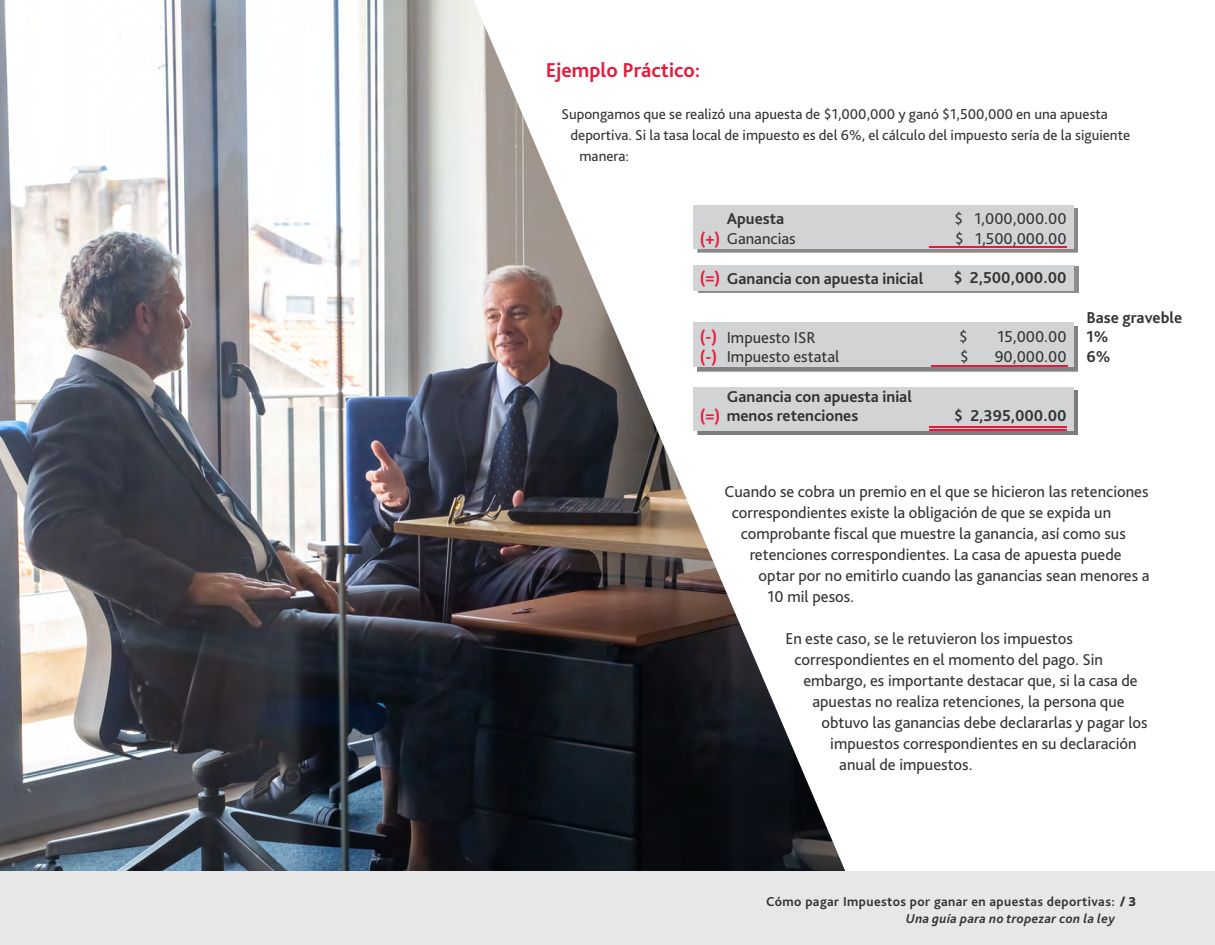
<style>
.page{position:relative;width:1215px;height:945px;background:#fff}
.page>*{position:absolute;margin:0;border:0;box-sizing:border-box;transform-origin:0 0}
.t1{font:700 21px "Bliss Pro";color:#e81a3b}
.t2{font:16.5px/19.6px "Bliss Pro";color:#333}
.t3{font:700 16.5px/19.6px "Bliss Pro";color:#333}
.t4{font:700 16.5px/19.6px "Bliss Pro";color:#e81a3b}
.t5{font:15px "Bliss Pro";color:#333}
.t6{font:700 13.5px "Bliss Pro";letter-spacing:.03em;color:#343433}
.t7{font:italic 700 13.5px "Bliss Pro";letter-spacing:.025em;color:#343433}
.s1{font-weight:700;color:#e81a3b}
.s2{color:#e81a3b}
.s3{font-weight:800}
</style>
<div class="page">
<div style="left:697px;top:326px;width:381px;height:46px;background:#838181"></div>
<div style="left:694px;top:322px;width:380px;height:45px;background:#d1d3d4"></div>
<div style="left:697px;top:390px;width:381px;height:44px;background:#231f20;opacity:.59"></div>
<div style="left:693px;top:387px;width:380px;height:43px;background:#d1d3d4"></div>
<div style="left:698px;top:267px;width:381px;height:26px;background:#231f20;opacity:.51"></div>
<div style="left:694px;top:265px;width:380px;height:25px;background:#d1d3d4"></div>
<div style="left:697px;top:209px;width:381px;height:44px;background:#231f20;opacity:.53"></div>
<div style="left:694px;top:205px;width:380px;height:43px;background:#d1d3d4"></div>
<img style="left:0;top:0;width:884px;height:871px">
<div style="left:0;top:871px;width:1215px;height:74px;background:#e8e7e8"></div>
<hr style="left:929px;top:426px;width:138px;height:1px;background:#e81a3b">
<hr style="left:929px;top:247px;width:138px;height:1px;background:#e81a3b">
<hr style="left:931px;top:365px;width:136px;height:2px;background:#e81a3b">
<hr style="left:929px;top:429px;width:138px;height:1px;background:#e81a3b">
<p class="t1" style="left:546px;top:57px;width:156px">Ejemplo Práctico꞉</p>
<p class="t5" style="left:562px;top:105px;width:548px">Supongamos que se realizó una apuesta de $1,000,000 y ganó $1,500,000 en una apuesta</p>
<p class="t5" style="left:570px;top:126px;width:561px">deportiva. Si la tasa local de impuesto es del 6%, el cálculo del impuesto sería de la siguiente</p>
<p class="t5" style="left:579px;top:147px;width:51px">manera꞉</p>
<p class="t3" style="left:727px;top:208px;width:59px">Apuesta</p>
<p class="t2" style="left:700px;top:229px;width:98px"><span class="s1">(+)</span> Ganancias</p>
<p class="t3" style="left:700px;top:268px;width:225px"><span class="s2">(=)</span> Ganancia con apuesta inicial</p>
<p class="t4" style="left:700px;top:327px;width:19px">(‑) (‑)</p>
<p class="t2" style="left:727px;top:327px;width:114px">Impuesto ISR<br>Impuesto estatal</p>
<p class="t3" style="left:727px;top:386px;width:187px">Ganancia con apuesta inial</p>
<p class="t3" style="left:700px;top:406px;width:160px"><span class="s2">(=)</span> menos retenciones</p>
<p class="t2" style="left:955px;top:208px;width:114px">$ 1,000,000.00 $ 1,500,000.00</p>
<p class="t3" style="left:954px;top:268px;width:114px">$ 2,500,000.00</p>
<p class="t2" style="left:959px;top:327px;width:10px">$</p>
<p class="t2" style="left:997px;top:327px;width:71px">15,000.00</p>
<p class="t2" style="left:960px;top:346px;width:10px">$</p>
<p class="t2" style="left:995px;top:346px;width:73px">90,000.00</p>
<p class="t3" style="left:954px;top:405px;width:114px">$ 2,395,000.00</p>
<p class="t3" style="left:1086px;top:307px;width:97px">Base graveble<br>1%<br>6%</p>
<p class="t2" style="left:724px;top:482px;width:426px">Cuando se cobra un premio en el que se hicieron las retenciones</p>
<p class="t2" style="left:732px;top:503px;width:381px">correspondientes existe la obligación de que se expida un</p>
<p class="t2" style="left:741px;top:524px;width:387px">comprobante fiscal que muestre la ganancia, así como sus</p>
<p class="t2" style="left:750px;top:545px;width:374px">retenciones correspondientes. La casa de apuesta puede</p>
<p class="t2" style="left:759px;top:566px;width:393px">optar por no emitirlo cuando las ganancias sean menores a</p>
<p class="t2" style="left:768px;top:587px;width:88px">10 mil pesos.</p>
<p class="t2" style="left:786px;top:629px;width:289px">En este caso, se le retuvieron los impuestos</p>
<p class="t2" style="left:794px;top:650px;width:310px">correspondientes en el momento del pago. Sin</p>
<p class="t2" style="left:803px;top:671px;width:336px">embargo, es importante destacar que, si la casa de</p>
<p class="t2" style="left:812px;top:692px;width:314px">apuestas no realiza retenciones, la persona que</p>
<p class="t2" style="left:821px;top:713px;width:328px">obtuvo las ganancias debe declararlas y pagar los</p>
<p class="t2" style="left:830px;top:734px;width:308px">impuestos correspondientes en su declaración</p>
<p class="t2" style="left:839px;top:755px;width:135px">anual de impuestos.</p>
<p class="t6" style="left:766px;top:894px;width:372px">Cómo pagar Impuestos por ganar en apuestas deportivas꞉ <span class="s3">/ 3</span></p>
<p class="t7" style="left:906px;top:910px;width:211px">Una guía para no tropezar con la ley</p>
</div>
